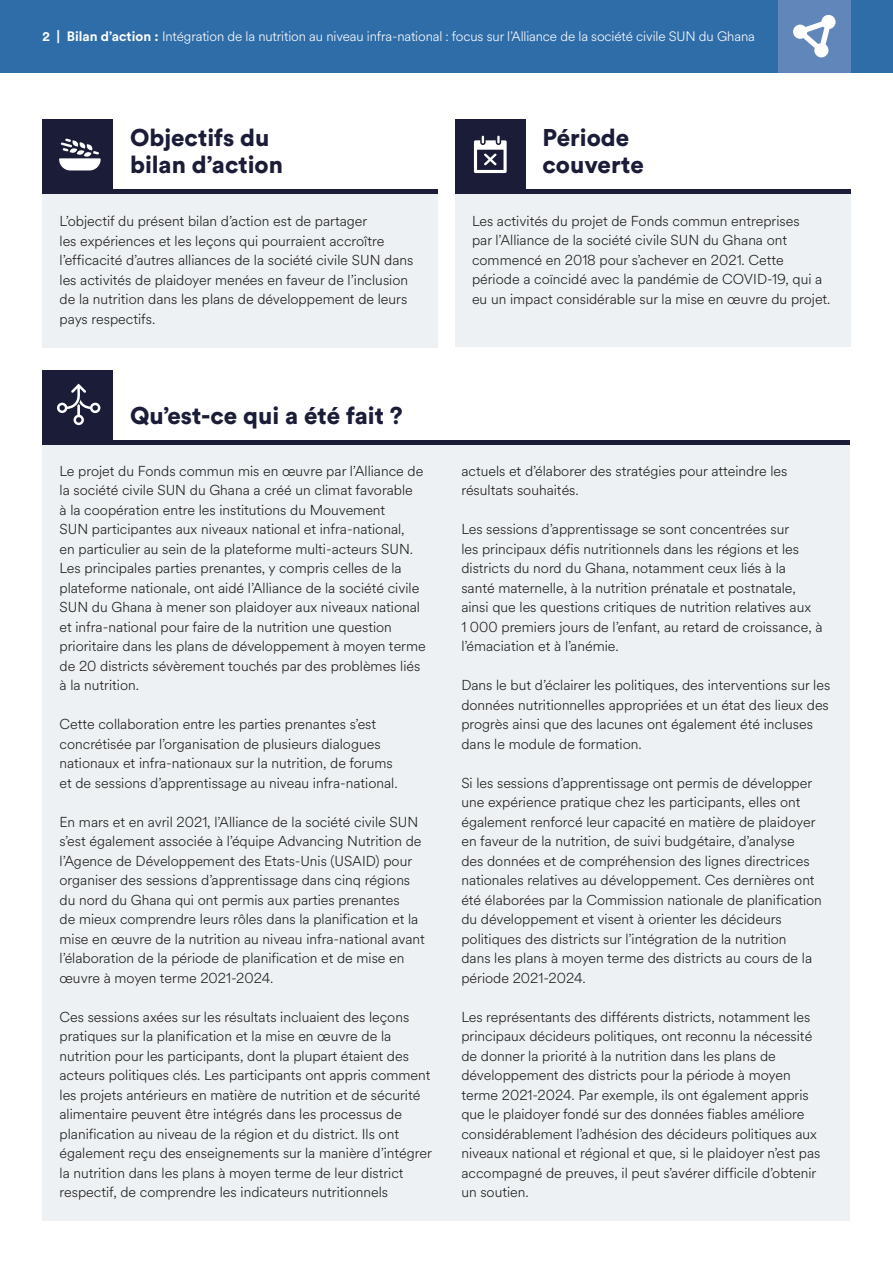
<style>
.page{position:relative;width:893px;height:1263px;background:#fff}
.page>*{position:absolute;margin:0;border:0;box-sizing:border-box;transform-origin:0 0}
.Head_1_V3{font:900 24px/27px "Circular Std";color:#1b1c38}
.Body{font:300 14.25px/19.5px "Circular Spotify Text";color:#1d1d1b}
.t1{font:300 13.5px "Circular Spotify Text";letter-spacing:-.01em;color:#fff}
.s1{font-family:"Circular Std";font-weight:700}
</style>
<div class="page">
<div style="left:0;top:0;width:893px;height:72px;background:#2f6da9"></div>
<div style="left:778px;top:0;width:72px;height:72px;background:#6186ba"></div>
<svg style="left:793px;top:15px;width:43px;height:42px"></svg>
<div style="left:43px;top:444px;width:807px;height:776px;background:#eef1f3"></div>
<div style="left:43px;top:370px;width:70px;height:71px;background:#1b1c38"></div>
<svg style="left:57px;top:384px;width:43px;height:41px"></svg>
<hr style="left:43px;top:441px;width:807px;height:4px;background:#1b1c38">
<div style="left:43px;top:194px;width:395px;height:153px;background:#eef1f3"></div>
<hr style="left:43px;top:190px;width:395px;height:4px;background:#1b1c38">
<div style="left:43px;top:119px;width:70px;height:71px;background:#1b1c38"></div>
<svg style="left:59px;top:138px;width:42px;height:32px"></svg>
<div style="left:455px;top:194px;width:395px;height:153px;background:#eef1f3"></div>
<hr style="left:455px;top:190px;width:395px;height:4px;background:#1b1c38">
<div style="left:455px;top:119px;width:71px;height:71px;background:#1b1c38"></div>
<svg style="left:474px;top:136px;width:33px;height:37px"></svg>
<p class="t1" style="left:43px;top:27px;width:714px"><span class="s1">2 | Bilan d’action :</span> Intégration de la nutrition au niveau infra-national : focus sur l’Alliance de la société civile SUN du Ghana</p>
<p class="Head_1_V3" style="left:130px;top:123px;width:154px">Objectifs du bilan d’action</p>
<p class="Body" style="left:60px;top:212px;width:355px">L’objectif du présent bilan d’action est de partager<br>les expériences et les leçons qui pourraient accroître l’efficacité d’autres alliances de la société civile SUN dans les activités de plaidoyer menées en faveur de l’inclusion de la nutrition dans les plans de développement de leurs pays respectifs.</p>
<p class="Head_1_V3" style="left:543px;top:123px;width:103px">Période couverte</p>
<p class="Body" style="left:472px;top:211px;width:360px">Les activités du projet de Fonds commun entreprises<br>par l’Alliance de la société civile SUN du Ghana ont commencé en 2018 pour s’achever en 2021. Cette période a coïncidé avec la pandémie de COVID-19, qui a eu un impact considérable sur la mise en œuvre du projet.</p>
<p class="Head_1_V3" style="left:130px;top:401px;width:274px">Qu’est-ce qui a été fait ?</p>
<p class="Body" style="left:60px;top:461px;width:368px">Le projet du Fonds commun mis en œuvre par l’Alliance de la société civile SUN du Ghana a créé un climat favorable<br>à la coopération entre les institutions du Mouvement<br>SUN participantes aux niveaux national et infra-national,<br>en particulier au sein de la plateforme multi-acteurs SUN.<br>Les principales parties prenantes, y compris celles de la plateforme nationale, ont aidé l’Alliance de la société civile SUN du Ghana à mener son plaidoyer aux niveaux national et infra-national pour faire de la nutrition une question prioritaire dans les plans de développement à moyen terme de 20 districts sévèrement touchés par des problèmes liés à la nutrition.</p>
<p class="Body" style="left:60px;top:715px;width:340px">Cette collaboration entre les parties prenantes s’est concrétisée par l’organisation de plusieurs dialogues nationaux et infra-nationaux sur la nutrition, de forums et de sessions d’apprentissage au niveau infra-national.</p>
<p class="Body" style="left:60px;top:812px;width:367px">En mars et en avril 2021, l’Alliance de la société civile SUN s’est également associée à l’équipe Advancing Nutrition de l’Agence de Développement des Etats-Unis (USAID) pour organiser des sessions d’apprentissage dans cinq régions du nord du Ghana qui ont permis aux parties prenantes<br>de mieux comprendre leurs rôles dans la planification et la mise en œuvre de la nutrition au niveau infra-national avant l’élaboration de la période de planification et de mise en œuvre à moyen terme 2021-2024.</p>
<p class="Body" style="left:60px;top:1007px;width:374px">Ces sessions axées sur les résultats incluaient des leçons pratiques sur la planification et la mise en œuvre de la nutrition pour les participants, dont la plupart étaient des acteurs politiques clés. Les participants ont appris comment les projets antérieurs en matière de nutrition et de sécurité alimentaire peuvent être intégrés dans les processus de planification au niveau de la région et du district. Ils ont également reçu des enseignements sur la manière d’intégrer la nutrition dans les plans à moyen terme de leur district respectif, de comprendre les indicateurs nutritionnels</p>
<p class="Body" style="left:461px;top:461px;width:328px">actuels et d’élaborer des stratégies pour atteindre les résultats souhaités.</p>
<p class="Body" style="left:461px;top:520px;width:363px">Les sessions d’apprentissage se sont concentrées sur<br>les principaux défis nutritionnels dans les régions et les districts du nord du Ghana, notamment ceux liés à la santé maternelle, à la nutrition prénatale et postnatale, ainsi que les questions critiques de nutrition relatives aux<br>1 000 premiers jours de l’enfant, au retard de croissance, à l’émaciation et à l’anémie.</p>
<p class="Body" style="left:461px;top:676px;width:370px">Dans le but d’éclairer les politiques, des interventions sur les données nutritionnelles appropriées et un état des lieux des progrès ainsi que des lacunes ont également été incluses dans le module de formation.</p>
<p class="Body" style="left:461px;top:773px;width:362px">Si les sessions d’apprentissage ont permis de développer une expérience pratique chez les participants, elles ont également renforcé leur capacité en matière de plaidoyer en faveur de la nutrition, de suivi budgétaire, d’analyse<br>des données et de compréhension des lignes directrices nationales relatives au développement. Ces dernières ont été élaborées par la Commission nationale de planification du développement et visent à orienter les décideurs politiques des districts sur l’intégration de la nutrition<br>dans les plans à moyen terme des districts au cours de la période 2021-2024.</p>
<p class="Body" style="left:461px;top:1007px;width:361px">Les représentants des différents districts, notamment les principaux décideurs politiques, ont reconnu la nécessité de donner la priorité à la nutrition dans les plans de développement des districts pour la période à moyen terme 2021-2024. Par exemple, ils ont également appris que le plaidoyer fondé sur des données fiables améliore considérablement l’adhésion des décideurs politiques aux niveaux national et régional et que, si le plaidoyer n’est pas accompagné de preuves, il peut s’avérer difficile d’obtenir un soutien.</p>
</div>
